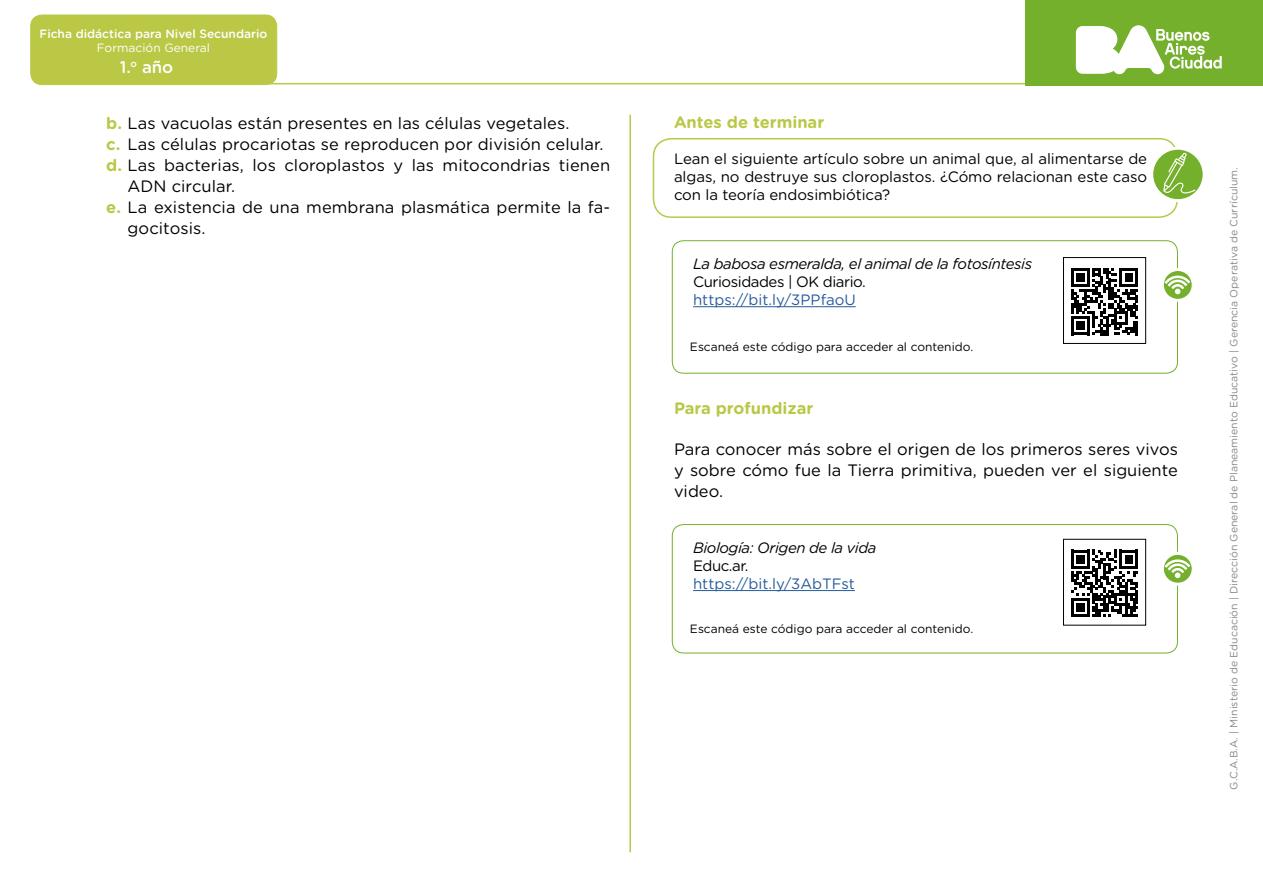
<style>
.page{position:relative;width:1263px;height:893px;background:#fff}
.page>*{position:absolute;margin:0;border:0;box-sizing:border-box;transform-origin:0 0}
.t1{font:500 16.8px "Gotham Rounded";color:#fff}
.t2{font:16.5px/21px "Gotham Rounded";letter-spacing:.005em;color:#000;text-align:justify}
.t3{font:700 16.5px "Gotham Rounded";color:#bac846}
.t4{font:15px/18px "Gotham Rounded";letter-spacing:-.005em;color:#000;text-align:justify}
.t5{font:italic 15px "Gotham Rounded";letter-spacing:-.03em;color:#000}
.t6{font:15px "Gotham Rounded";color:#275b9b}
.t7{font:15px "Gotham Rounded";letter-spacing:-.03em;color:#000}
.t8{font:12px "Gotham Rounded";color:#000}
.t9{font:500 12px "Gotham Rounded";color:#fff}
.t10{font:12px "Gotham Rounded";color:#fff}
.t11{font:10.5px "Gotham Rounded";color:#878787}
.s1{font-weight:700;color:#bac846}
</style>
<div class="page">
<div style="left:31px;top:15px;width:246px;height:70px;background:#bac846;border-radius:11px"></div>
<div style="left:30px;top:15px;width:247px;height:70px;border:1px solid #bac846;border-radius:11px"></div>
<hr style="left:84px;top:83px;width:1179px;height:1px;background:#bac846">
<div style="left:1025px;top:0;width:238px;height:85px;background:#74b02b"></div>
<svg style="left:1076px;top:25px;width:146px;height:49px"></svg>
<hr style="left:629px;top:115px;width:2px;height:737px;background:#bac846">
<div style="left:653px;top:138px;width:525px;height:80px;border:2px solid #bac846;border-radius:18px"></div>
<div style="left:672px;top:524px;width:506px;height:129px;border:1px solid #74b02b;border-radius:11px"></div>
<svg style="left:1071px;top:550px;width:67px;height:67px"></svg>
<div style="left:1063px;top:539px;width:83px;height:86px;border:1px solid #000"></div>
<hr style="left:693px;top:590px;width:162px;height:1px;background:#275b9b">
<svg style="left:1162px;top:553px;width:31px;height:31px"></svg>
<div style="left:1161px;top:552px;width:34px;height:34px;border:3px solid #fff;border-radius:50%"></div>
<svg style="left:1164px;top:559px;width:26px;height:19px"></svg>
<div style="left:672px;top:240px;width:506px;height:134px;border:1px solid #74b02b;border-radius:11px"></div>
<svg style="left:1071px;top:268px;width:67px;height:67px"></svg>
<div style="left:1063px;top:257px;width:83px;height:87px;border:1px solid #000"></div>
<hr style="left:693px;top:306px;width:163px;height:1px;background:#275b9b">
<svg style="left:1162px;top:270px;width:31px;height:30px"></svg>
<div style="left:1161px;top:268px;width:34px;height:34px;border:3px solid #fff;border-radius:50%"></div>
<svg style="left:1164px;top:276px;width:26px;height:18px"></svg>
<svg style="left:1152px;top:148px;width:52px;height:53px"></svg>
<div style="left:1150px;top:147px;width:56px;height:55px;border:3px solid #fff;border-radius:50%"></div>
<svg style="left:1163px;top:153px;width:32px;height:40px"></svg>
<p class="t9" style="left:39px;top:25px;width:229px">Ficha didáctica para Nivel Secundario</p>
<p class="t10" style="left:97px;top:40px;width:115px">Formación General</p>
<p class="t1" style="left:120px;top:55px;width:55px">1.<sup>o</sup> año</p>
<p class="t2" style="left:106px;top:112px;width:465px"><span class="s1">b.</span> Las vacuolas están presentes en las células vegetales.</p>
<p class="t2" style="left:106px;top:133px;width:499px"><span class="s1">c.</span> Las células procariotas se reproducen por división celular.</p>
<p class="t2" style="left:106px;top:154px;width:505px"><span class="s1">d.</span> Las bacterias, los cloroplastos y las mitocondrias tienen</p>
<p class="t2" style="left:128px;top:175px;width:109px">ADN circular.</p>
<p class="t2" style="left:106px;top:196px;width:505px"><span class="s1">e.</span> La existencia de una membrana plasmática permite la fa-</p>
<p class="t2" style="left:128px;top:217px;width:80px">gocitosis.</p>
<p class="t3" style="left:674px;top:110px;width:152px">Antes de terminar</p>
<p class="t4" style="left:674px;top:149px;width:475px">Lean el siguiente artículo sobre un animal que, al alimentarse de algas, no destruye sus cloroplastos. ¿Cómo relacionan este caso con la teoría endosimbiótica?</p>
<p class="t5" style="left:693px;top:254px;width:341px">La babosa esmeralda, el animal de la fotosíntesis</p>
<p class="t7" style="left:693px;top:272px;width:174px">Curiosidades | OK diario.</p>
<p class="t6" style="left:693px;top:290px;width:164px">https://bit.ly/3PPfaoU</p>
<p class="t8" style="left:690px;top:339px;width:285px">Escaneá este código para acceder al contenido.</p>
<p class="t3" style="left:674px;top:396px;width:141px">Para profundizar</p>
<p class="t2" style="left:674px;top:438px;width:505px">Para conocer más sobre el origen de los primeros seres vivos y sobre cómo fue la Tierra primitiva, pueden ver el siguiente video.</p>
<p class="t5" style="left:693px;top:537px;width:185px">Biología: Origen de la vida</p>
<p class="t4" style="left:693px;top:556px;width:57px">Educ.ar.</p>
<p class="t6" style="left:693px;top:573px;width:163px">https://bit.ly/3AbTFst</p>
<p class="t8" style="left:690px;top:620px;width:285px">Escaneá este código para acceder al contenido.</p>
<p class="t11" style="left:1226px;top:790px;width:624px;rotate:-90deg">G.C.A.B.A. | Ministerio de Educación | Dirección General de Planeamiento Educativo | Gerencia Operativa de Currículum.</p>
</div>
